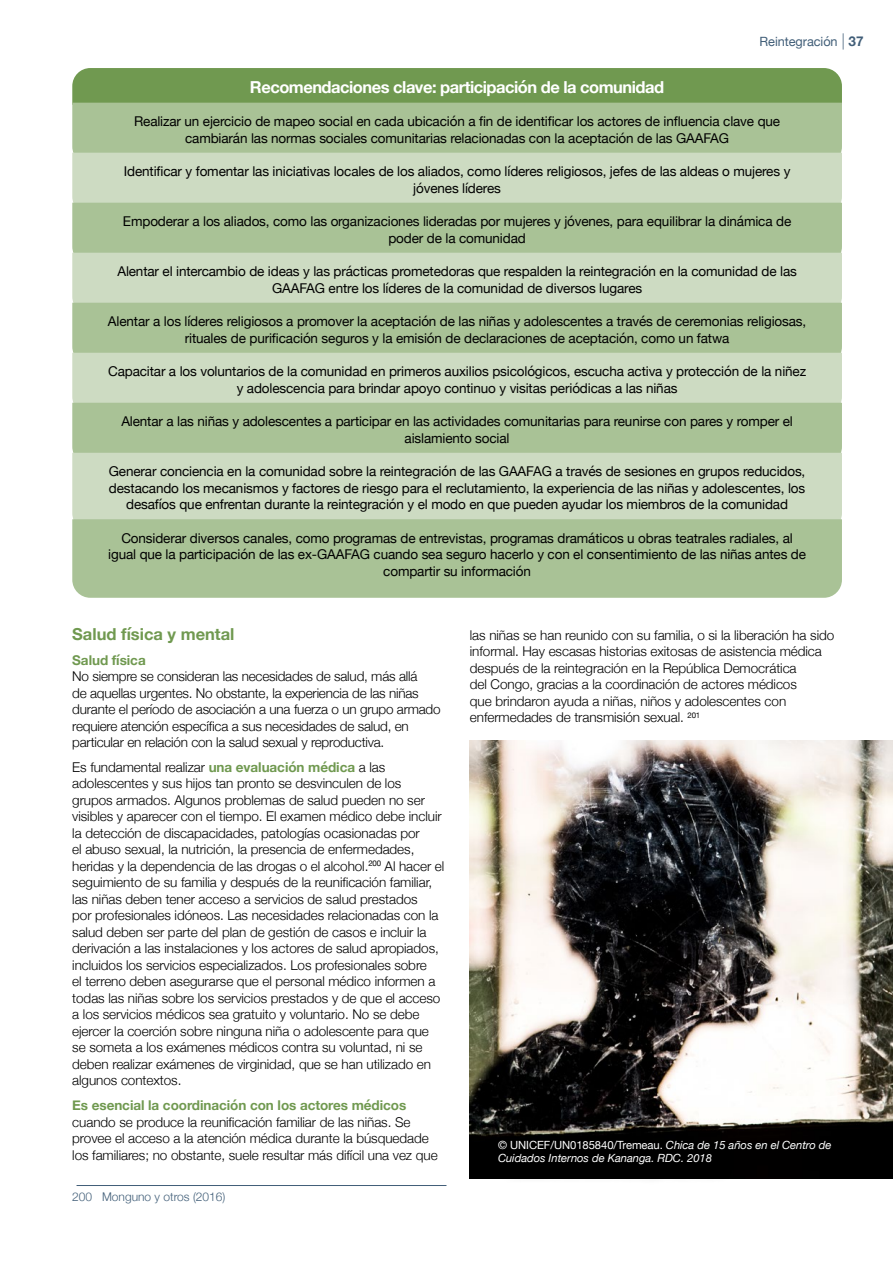
<style>
.page{position:relative;width:893px;height:1263px;background:#fff}
.page>*{position:absolute;margin:0;border:0;box-sizing:border-box;transform-origin:0 0}
.key_recommendations{font:700 16.5px "Helvetica Neue";letter-spacing:-.03em;color:#fff}
.level_2_section_4{font:700 16.5px "Helvetica Neue";color:#709950}
.Oskar_-_body_text{font:300 13.5px/16.5px "Helvetica Neue";letter-spacing:-.005em;color:#000}
.kety_recommendations{font:13.5px/16.5px "Helvetica Neue";letter-spacing:-.01em;color:#000;text-align:center}
.level_3_section_4{font:700 13.5px "Helvetica Neue";letter-spacing:-.005em;color:#709950}
.contents_-_level_2{font:12.75px "Helvetica Neue";letter-spacing:-.005em;color:#415e78}
.t1{font:300 12px "Helvetica Neue";color:#415e78}
.Oskar_-_body_text-2{font:italic 11.25px/12.8px "Helvetica Neue";letter-spacing:-.005em;color:#fff}
.s1{font-weight:300;font-size:16.2px}
.s2{font-weight:700;font-size:13.5px}
.s3{font-weight:700;color:#709950}
.s4{font-style:normal}
</style>
<div class="page">
<div style="left:72px;top:68px;width:770px;height:35px;background:#709950"></div>
<div style="left:72px;top:103px;width:770px;height:50px;background:#a9c296"></div>
<div style="left:72px;top:153px;width:770px;height:50px;background:#cddbc2"></div>
<div style="left:72px;top:203px;width:770px;height:50px;background:#a9c296"></div>
<div style="left:72px;top:253px;width:770px;height:50px;background:#cddbc2"></div>
<div style="left:72px;top:303px;width:770px;height:50px;background:#a9c296"></div>
<div style="left:72px;top:353px;width:770px;height:50px;background:#cddbc2"></div>
<div style="left:72px;top:403px;width:770px;height:50px;background:#a9c296"></div>
<div style="left:72px;top:453px;width:770px;height:66px;background:#cddbc2"></div>
<div style="left:72px;top:519px;width:770px;height:79px;background:#a9c296"></div>
<img style="left:470px;top:740px;width:423px;height:439px">
<hr style="left:77px;top:1185px;width:369px;height:1px;background:#415e78">
<div style="left:498px;top:1140px;width:354px;height:45px;background:#000"></div>
<p class="contents_-_level_2" style="left:760px;top:32px;width:105px">Reintegración <span class="s1">|</span> <span class="s2">37</span></p>
<p class="key_recommendations" style="left:250px;top:74px;width:416px">Recomendaciones clave: participación de la comunidad</p>
<p class="kety_recommendations" style="left:134px;top:114px;width:647px">Realizar un ejercicio de mapeo social en cada ubicación a fin de identificar los actores de influencia clave que cambiarán las normas sociales comunitarias relacionadas con la aceptación de las GAAFAG</p>
<p class="kety_recommendations" style="left:124px;top:164px;width:668px">Identificar y fomentar las iniciativas locales de los aliados, como líderes religiosos, jefes de las aldeas o mujeres y jóvenes líderes</p>
<p class="kety_recommendations" style="left:123px;top:214px;width:670px">Empoderar a los aliados, como las organizaciones lideradas por mujeres y jóvenes, para equilibrar la dinámica de poder de la comunidad</p>
<p class="kety_recommendations" style="left:117px;top:264px;width:681px">Alentar el intercambio de ideas y las prácticas prometedoras que respalden la reintegración en la comunidad de las<br>GAAFAG entre los líderes de la comunidad de diversos lugares</p>
<p class="kety_recommendations" style="left:108px;top:314px;width:700px">Alentar a los líderes religiosos a promover la aceptación de las niñas y adolescentes a través de ceremonias religiosas, rituales de purificación seguros y la emisión de declaraciones de aceptación, como un fatwa</p>
<p class="kety_recommendations" style="left:108px;top:364px;width:700px">Capacitar a los voluntarios de la comunidad en primeros auxilios psicológicos, escucha activa y protección de la niñez y adolescencia para brindar apoyo continuo y visitas periódicas a las niñas</p>
<p class="kety_recommendations" style="left:121px;top:414px;width:673px">Alentar a las niñas y adolescentes a participar en las actividades comunitarias para reunirse con pares y romper el aislamiento social</p>
<p class="kety_recommendations" style="left:109px;top:464px;width:698px">Generar conciencia en la comunidad sobre la reintegración de las GAAFAG a través de sesiones en grupos reducidos, destacando los mecanismos y factores de riesgo para el reclutamiento, la experiencia de las niñas y adolescentes, los desafíos que enfrentan durante la reintegración y el modo en que pueden ayudar los miembros de la comunidad</p>
<p class="kety_recommendations" style="left:108px;top:530px;width:699px">Considerar diversos canales, como programas de entrevistas, programas dramáticos u obras teatrales radiales, al igual que la participación de las ex-GAAFAG cuando sea seguro hacerlo y con el consentimiento de las niñas antes de compartir su información</p>
<p class="level_2_section_4" style="left:72px;top:621px;width:164px">Salud física y mental</p>
<p class="level_3_section_4" style="left:72px;top:649px;width:75px">Salud física</p>
<p class="Oskar_-_body_text" style="left:72px;top:667px;width:370px">No siempre se consideran las necesidades de salud, más allá<br>de aquellas urgentes. No obstante, la experiencia de las niñas durante el período de asociación a una fuerza o un grupo armado requiere atención específica a sus necesidades de salud, en particular en relación con la salud sexual y reproductiva.</p>
<p class="Oskar_-_body_text" style="left:72px;top:758px;width:374px">Es fundamental realizar <span class="s3">una evaluación médica</span> a las adolescentes y sus hijos tan pronto se desvinculen de los grupos armados. Algunos problemas de salud pueden no ser visibles y aparecer con el tiempo. El examen médico debe incluir la detección de discapacidades, patologías ocasionadas por<br>el abuso sexual, la nutrición, la presencia de enfermedades, heridas y la dependencia de las drogas o el alcohol.<sup>200</sup> Al hacer el seguimiento de su familia y después de la reunificación familiar, las niñas deben tener acceso a servicios de salud prestados<br>por profesionales idóneos. Las necesidades relacionadas con la salud deben ser parte del plan de gestión de casos e incluir la derivación a las instalaciones y los actores de salud apropiados, incluidos los servicios especializados. Los profesionales sobre<br>el terreno deben asegurarse que el personal médico informen a todas las niñas sobre los servicios prestados y de que el acceso a los servicios médicos sea gratuito y voluntario. No se debe ejercer la coerción sobre ninguna niña o adolescente para que se someta a los exámenes médicos contra su voluntad, ni se deben realizar exámenes de virginidad, que se han utilizado en algunos contextos.</p>
<p class="Oskar_-_body_text" style="left:72px;top:1096px;width:367px"><span class="s3">Es esencial la coordinación con los actores médicos </span>cuando se produce la reunificación familiar de las niñas. Se provee el acceso a la atención médica durante la búsquedade los familiares; no obstante, suele resultar más difícil una vez que</p>
<p class="t1" style="left:72px;top:1187px;width:155px">200 Monguno y otros (2016)</p>
<p class="Oskar_-_body_text" style="left:470px;top:626px;width:366px">las niñas se han reunido con su familia, o si la liberación ha sido informal. Hay escasas historias exitosas de asistencia médica después de la reintegración en la República Democrática<br>del Congo, gracias a la coordinación de actores médicos<br>que brindaron ayuda a niñas, niños y adolescentes con enfermedades de transmisión sexual. <sup>201</sup></p>
<p class="Oskar_-_body_text-2" style="left:498px;top:1139px;width:335px"><span class="s4">© UNICEF/UN0185840/Tremeau.</span> Chica de 15 años en el Centro de<br>Cuidados Internos de Kananga. RDC. 2018</p>
</div>
